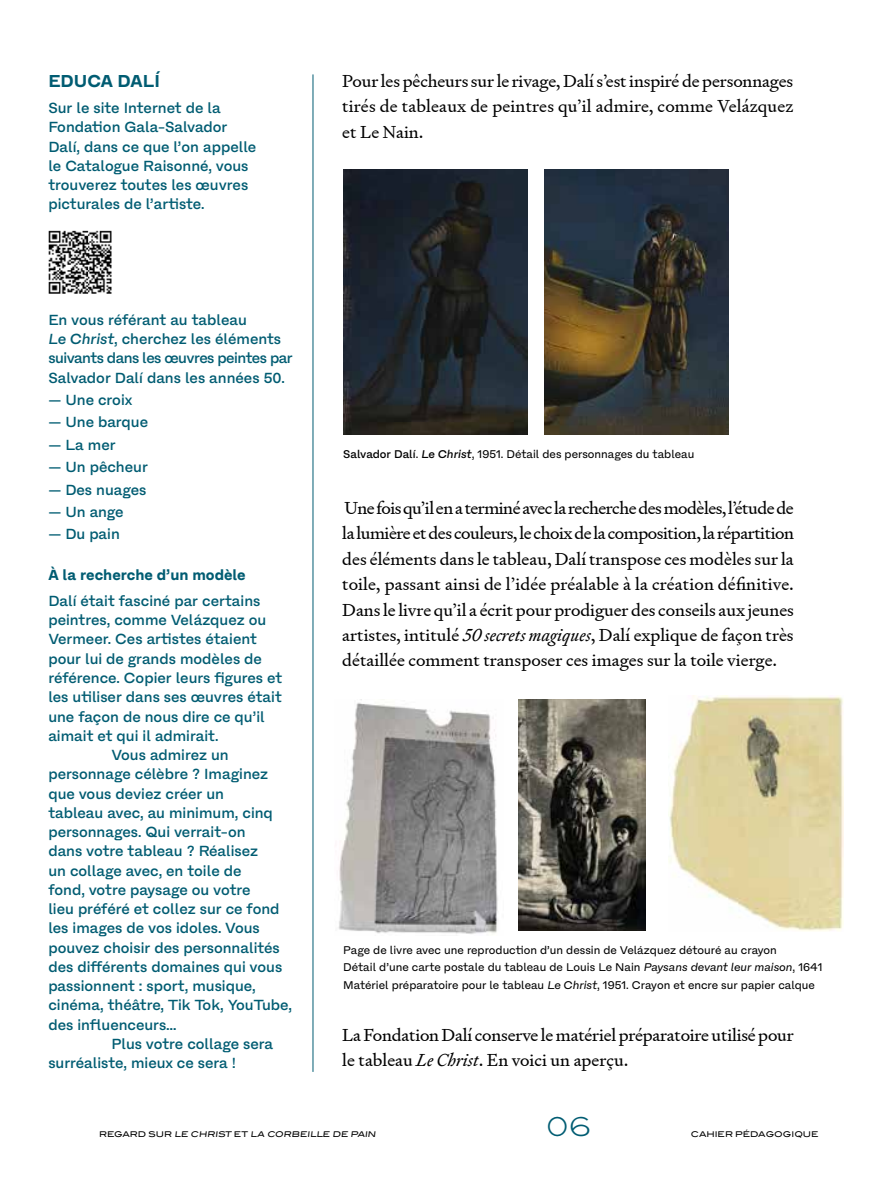
<style>
.page{position:relative;width:893px;height:1191px;background:#fff}
.page>*{position:absolute;margin:0;border:0;box-sizing:border-box;transform-origin:0 0}
.t1{font:300 26.25px "Blair ITC";color:#005c72}
.t2{font:17.5px/25.4px "Signifier";color:#000;text-align:justify}
.t3{font:700 17.5px "Fracktif";color:#005c72}
.t4{font:500 14.88px/19.2px "Fracktif";color:#005c72}
.t5{font:700 14.88px "Fracktif";color:#005c72}
.t6{font:11.38px/17.5px "Fracktif";color:#000}
.t7{font:7.88px "Blair ITC Std";color:#000}
.s1{font-style:italic}
.s2{font-weight:500}
.s3{font-weight:500;font-style:italic}
</style>
<div class="page">
<img style="left:668px;top:696px;width:175px;height:235px">
<img style="left:338px;top:702px;width:160px;height:232px">
<img style="left:519px;top:699px;width:126px;height:231px">
<img style="left:544px;top:169px;width:185px;height:265px">
<img style="left:343px;top:169px;width:185px;height:265px">
<hr style="left:313px;top:74px;width:1px;height:997px;background:#005c72">
<img style="left:48px;top:230px;width:64px;height:64px">
<p class="t3" style="left:48px;top:70px;width:113px">EDUCA DALÍ</p>
<p class="t4" style="left:48px;top:98px;width:209px">Sur le site Internet de la<br>Fondation Gala-Salvador<br>Dalí, dans ce que l’on appelle le Catalogue Raisonné, vous trouverez toutes les œuvres picturales de l’artiste.</p>
<p class="t4" style="left:48px;top:310px;width:246px">En vous référant au tableau<br><span class="s1">Le Christ</span>, cherchez les éléments suivants dans les œuvres peintes par<br>Salvador Dalí dans les années 50.</p>
<p class="t4" style="left:48px;top:390px;width:86px">— Une croix</p>
<p class="t4" style="left:48px;top:412px;width:101px">— Une barque</p>
<p class="t4" style="left:48px;top:435px;width:69px">— La mer</p>
<p class="t4" style="left:48px;top:457px;width:101px">— Un pêcheur</p>
<p class="t4" style="left:48px;top:480px;width:100px">— Des nuages</p>
<p class="t4" style="left:48px;top:502px;width:77px">— Un ange</p>
<p class="t4" style="left:48px;top:524px;width:73px">— Du pain</p>
<p class="t5" style="left:48px;top:565px;width:199px">À la recherche d’un modèle</p>
<p class="t4" style="left:48px;top:591px;width:214px">Dalí était fasciné par certains</p>
<p class="t4" style="left:48px;top:610px;width:219px">peintres, comme Velázquez ou</p>
<p class="t4" style="left:48px;top:629px;width:210px">Vermeer. Ces artistes étaient</p>
<p class="t4" style="left:48px;top:649px;width:215px">pour lui de grands modèles de</p>
<p class="t4" style="left:48px;top:668px;width:235px">référence. Copier leurs figures et</p>
<p class="t4" style="left:48px;top:687px;width:235px">les utiliser dans ses œuvres était</p>
<p class="t4" style="left:48px;top:706px;width:218px">une façon de nous dire ce qu’il</p>
<p class="t4" style="left:48px;top:726px;width:172px">aimait et qui il admirait.</p>
<p class="t4" style="left:111px;top:745px;width:119px">Vous admirez un</p>
<p class="t4" style="left:48px;top:764px;width:221px">personnage célèbre ? Imaginez</p>
<p class="t4" style="left:48px;top:783px;width:177px">que vous deviez créer un</p>
<p class="t4" style="left:48px;top:803px;width:226px">tableau avec, au minimum, cinq</p>
<p class="t4" style="left:48px;top:822px;width:199px">personnages. Qui verrait-on</p>
<p class="t4" style="left:48px;top:841px;width:211px">dans votre tableau ? Réalisez</p>
<p class="t4" style="left:48px;top:860px;width:195px">un collage avec, en toile de</p>
<p class="t4" style="left:48px;top:880px;width:204px">fond, votre paysage ou votre</p>
<p class="t4" style="left:48px;top:899px;width:233px">lieu préféré et collez sur ce fond</p>
<p class="t4" style="left:48px;top:918px;width:213px">les images de vos idoles. Vous</p>
<p class="t4" style="left:48px;top:937px;width:233px">pouvez choisir des personnalités</p>
<p class="t4" style="left:48px;top:957px;width:235px">des différents domaines qui vous</p>
<p class="t4" style="left:48px;top:976px;width:209px">passionnent : sport, musique,</p>
<p class="t4" style="left:48px;top:995px;width:245px">cinéma, théâtre, Tik Tok, YouTube,</p>
<p class="t4" style="left:48px;top:1014px;width:130px">des influenceurs…</p>
<p class="t4" style="left:111px;top:1034px;width:163px">Plus votre collage sera</p>
<p class="t4" style="left:48px;top:1053px;width:189px">surréaliste, mieux ce sera !</p>
<p class="t2" style="left:342px;top:68px;width:453px">Pour les pêcheurs sur le rivage, Dalí s’est inspiré de personnages tirés de tableaux de peintres qu’il admire, comme Velázquez et Le Nain.</p>
<p class="t6" style="left:343px;top:445px;width:353px"><span class="s2">Salvador Dalí</span>. <span class="s3">Le Christ</span>, 1951. Détail des personnages du tableau</p>
<p class="t2" style="left:342px;top:495px;width:453px">Une fois qu’il en a terminé avec la recherche des modèles, l’étude de la lumière et des couleurs, le choix de la composition, la répartition des éléments dans le tableau, Dalí transpose ces modèles sur la toile, passant ainsi de l’idée préalable à la création définitive.<br>Dans le livre qu’il a écrit pour prodiguer des conseils aux jeunes artistes, intitulé <span class="s1">50 secrets magiques</span>, Dalí explique de façon très détaillée comment transposer ces images sur la toile vierge.</p>
<p class="t6" style="left:343px;top:941px;width:481px">Page de livre avec une reproduction d’un dessin de Velázquez détouré au crayon<br>Détail d’une carte postale du tableau de Louis Le Nain <span class="s1">Paysans devant leur maison</span>, 1641<br>Matériel préparatoire pour le tableau <span class="s1">Le Christ</span>, 1951. Crayon et encre sur papier calque</p>
<p class="t2" style="left:342px;top:1022px;width:453px">La Fondation Dalí conserve le matériel préparatoire utilisé pour le tableau <span class="s1">Le Christ</span>. En voici un aperçu.</p>
<p class="t7" style="left:99px;top:1129px;width:279px">REGARD SUR LE CHRIST ET LA CORBEILLE DE PAIN</p>
<h1 class="t1" style="left:546px;top:1112px;width:47px">06</h1>
<p class="t7" style="left:691px;top:1129px;width:129px">CAHIER PÉDAGOGIQUE</p>
</div>
